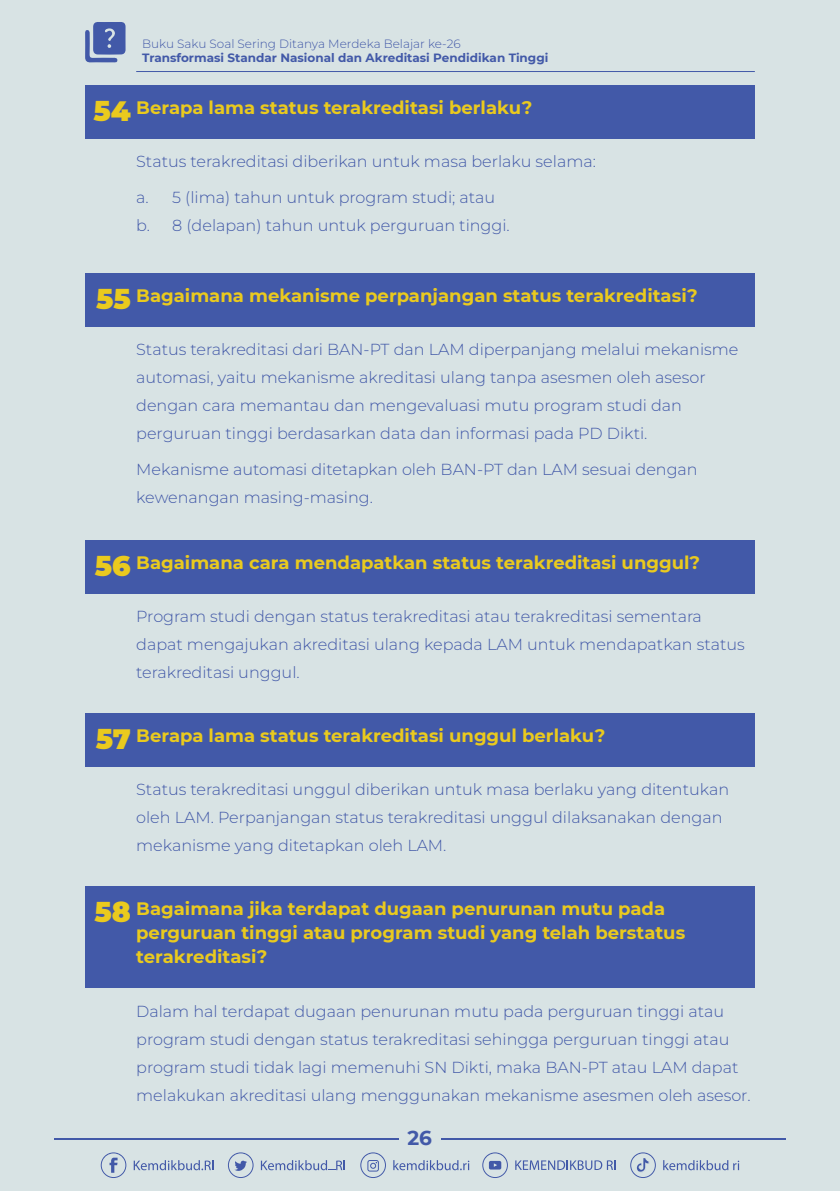
<style>
.page{position:relative;width:840px;height:1191px;background:#fff}
.page>*{position:absolute;margin:0;border:0;box-sizing:border-box;transform-origin:0 0}
.t1{font:900 28px "Montserrat";color:#eaca1e}
.t2{font:700 20px "Montserrat";color:#4259a8}
.Paragraph_Style_1{font:700 18px/24px "Montserrat";color:#eaca1e}
.t3{font:300 16px/28px "Montserrat";color:#4259a8}
.t4{font:700 12px "Montserrat";color:#4259a8}
.t5{font:300 12px "Montserrat";color:#4259a8}
</style>
<div class="page">
<div style="left:0;top:0;width:839px;height:1191px;background:#d8e3e4"></div>
<hr style="left:54px;top:1138px;width:345px;height:1px;background:#4259a8">
<hr style="left:440px;top:1138px;width:345px;height:1px;background:#4259a8">
<svg style="left:101px;top:1152px;width:25px;height:26px"></svg>
<svg style="left:134px;top:1160px;width:79px;height:10px"></svg>
<svg style="left:228px;top:1152px;width:25px;height:26px"></svg>
<svg style="left:261px;top:1160px;width:84px;height:10px"></svg>
<svg style="left:360px;top:1152px;width:26px;height:26px"></svg>
<svg style="left:393px;top:1160px;width:76px;height:10px"></svg>
<svg style="left:482px;top:1152px;width:25px;height:26px"></svg>
<svg style="left:515px;top:1160px;width:100px;height:10px"></svg>
<svg style="left:663px;top:1160px;width:75px;height:10px"></svg>
<svg style="left:630px;top:1152px;width:25px;height:26px"></svg>
<svg style="left:85px;top:22px;width:40px;height:41px"></svg>
<hr style="left:136px;top:71px;width:618px;height:1px;background:#4259a8">
<div style="left:85px;top:85px;width:669px;height:54px;background:#4259a8"></div>
<div style="left:85px;top:273px;width:669px;height:54px;background:#4259a8"></div>
<div style="left:85px;top:540px;width:669px;height:54px;background:#4259a8"></div>
<div style="left:85px;top:713px;width:669px;height:53px;background:#4259a8"></div>
<div style="left:85px;top:886px;width:669px;height:101px;background:#4259a8"></div>
<p class="t5" style="left:142px;top:35px;width:320px">Buku Saku Soal Sering Ditanya Merdeka Belajar ke-26</p>
<p class="t4" style="left:142px;top:49px;width:407px">Transformasi Standar Nasional dan Akreditasi Pendidikan Tinggi</p>
<p class="Paragraph_Style_1" style="left:136px;top:95px;width:397px">Berapa lama status terakreditasi berlaku?</p>
<p class="t3" style="left:136px;top:147px;width:461px">Status terakreditasi diberikan untuk masa berlaku selama:</p>
<p class="t3" style="left:136px;top:183px;width:360px">a. 5 (lima) tahun untuk program studi; atau</p>
<p class="t3" style="left:136px;top:211px;width:375px">b. 8 (delapan) tahun untuk perguruan tinggi.</p>
<p class="t1" style="left:93px;top:90px;width:39px">54</p>
<p class="Paragraph_Style_1" style="left:136px;top:283px;width:562px">Bagaimana mekanisme perpanjangan status terakreditasi?</p>
<p class="t3" style="left:136px;top:335px;width:603px">Status terakreditasi dari BAN-PT dan LAM diperpanjang melalui mekanisme automasi, yaitu mekanisme akreditasi ulang tanpa asesmen oleh asesor dengan cara memantau dan mengevaluasi mutu program studi dan perguruan tinggi berdasarkan data dan informasi pada PD Dikti.</p>
<p class="t3" style="left:136px;top:455px;width:562px">Mekanisme automasi ditetapkan oleh BAN-PT dan LAM sesuai dengan kewenangan masing-masing.</p>
<p class="t1" style="left:96px;top:278px;width:36px">55</p>
<p class="Paragraph_Style_1" style="left:136px;top:549px;width:565px">Bagaimana cara mendapatkan status terakreditasi unggul?</p>
<p class="t3" style="left:136px;top:602px;width:610px">Program studi dengan status terakreditasi atau terakreditasi sementara dapat mengajukan akreditasi ulang kepada LAM untuk mendapatkan status terakreditasi unggul.</p>
<p class="t1" style="left:95px;top:544px;width:37px">56</p>
<p class="Paragraph_Style_1" style="left:136px;top:722px;width:470px">Berapa lama status terakreditasi unggul berlaku?</p>
<p class="t3" style="left:136px;top:774px;width:594px">Status terakreditasi unggul diberikan untuk masa berlaku yang ditentukan oleh LAM. Perpanjangan status terakreditasi unggul dilaksanakan dengan mekanisme yang ditetapkan oleh LAM.</p>
<p class="t1" style="left:96px;top:717px;width:37px">57</p>
<p class="Paragraph_Style_1" style="left:136px;top:895px;width:550px">Bagaimana jika terdapat dugaan penurunan mutu pada perguruan tinggi atau program studi yang telah berstatus terakreditasi?</p>
<p class="t1" style="left:94px;top:890px;width:38px">58</p>
<p class="t3" style="left:136px;top:996px;width:615px">Dalam hal terdapat dugaan penurunan mutu pada perguruan tinggi atau program studi dengan status terakreditasi sehingga perguruan tinggi atau program studi tidak lagi memenuhi SN Dikti, maka BAN-PT atau LAM dapat melakukan akreditasi ulang menggunakan mekanisme asesmen oleh asesor.</p>
<p class="t2" style="left:407px;top:1123px;width:26px">26</p>
</div>
